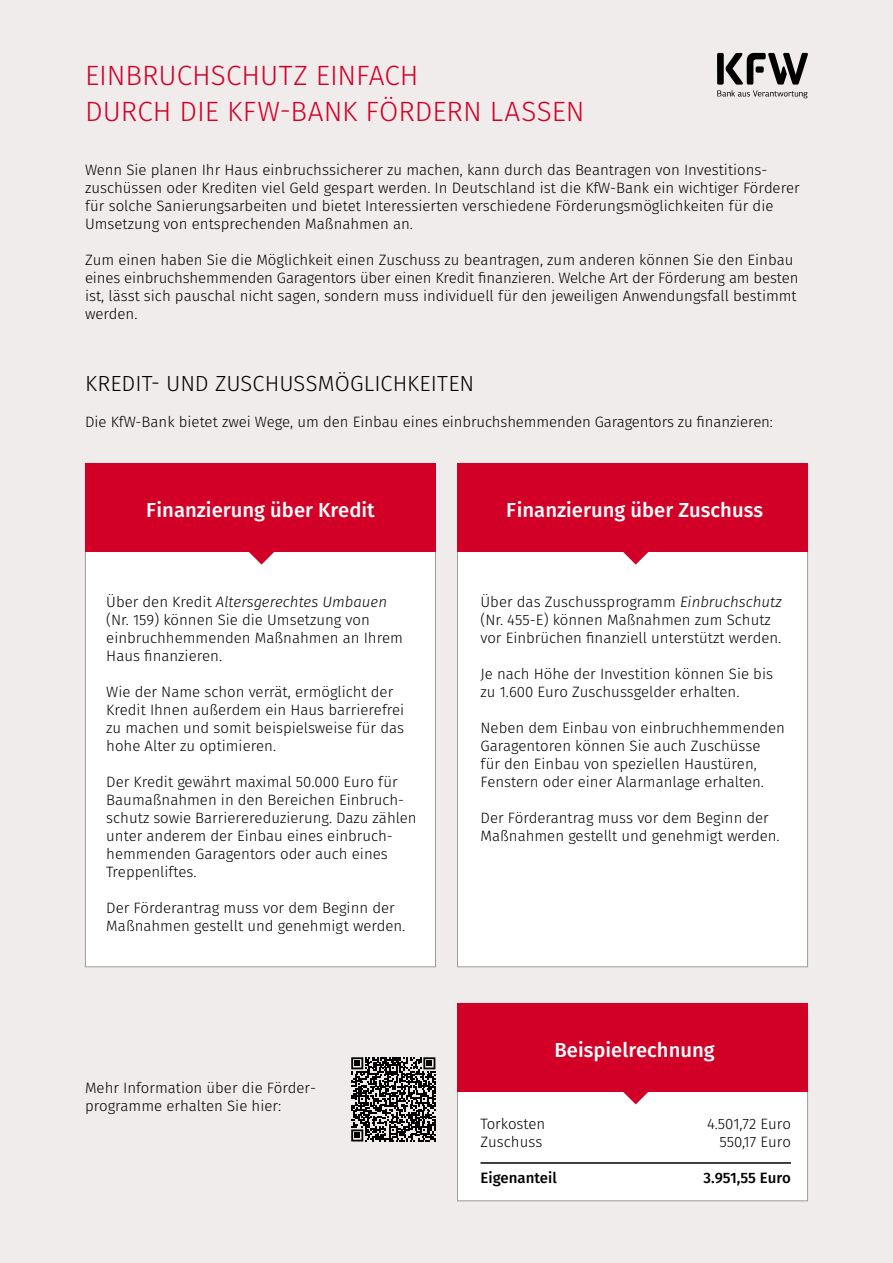
<style>
.page{position:relative;width:893px;height:1263px;background:#efeceb}
.page>*{position:absolute;margin:0;border:0;box-sizing:border-box;transform-origin:0 0}
.t1{font:300 27.9px/36px "Fira Sans";color:#d20027}
.t2{font:300 21.9px "Fira Sans";color:#000}
.t3{font:500 20.25px "Fira Sans";color:#fff}
.t4{font:300 15px/18px "Fira Sans";color:#000}
.t5{font:500 15px "Fira Sans";color:#000}
.s1{font-style:italic}
</style>
<div class="page">
<div style="left:457px;top:463px;width:351px;height:504px;background:#fff;border:1px solid #9c9c9d"></div>
<div style="left:457px;top:463px;width:351px;height:89px;background:#d20027"></div>
<div style="left:85px;top:463px;width:351px;height:504px;background:#fff;border:1px solid #9c9c9d"></div>
<div style="left:85px;top:463px;width:351px;height:89px;background:#d20027"></div>
<svg style="left:249px;top:552px;width:25px;height:13px"></svg>
<svg style="left:623px;top:552px;width:26px;height:13px"></svg>
<svg style="left:717px;top:53px;width:91px;height:45px"></svg>
<svg style="left:351px;top:1057px;width:85px;height:85px"></svg>
<svg style="left:351px;top:1057px;width:84px;height:84px"></svg>
<div style="left:457px;top:1012px;width:351px;height:189px;background:#fff;border:1px solid #9c9c9d"></div>
<hr style="left:480px;top:1162px;width:311px;height:2px;background:#000">
<div style="left:457px;top:1003px;width:351px;height:89px;background:#d20027"></div>
<svg style="left:623px;top:1092px;width:25px;height:12px"></svg>
<h1 class="t1" style="left:85px;top:57px;width:501px">EINBRUCHSCHUTZ EINFACH<br>DURCH DIE KFW-BANK FÖRDERN LASSEN</h1>
<p class="t4" style="left:85px;top:161px;width:716px">Wenn Sie planen Ihr Haus einbruchssicherer zu machen, kann durch das Beantragen von Investitions&shy;zuschüssen oder Krediten viel Geld gespart werden. In Deutschland ist die KfW-Bank ein wichtiger Förderer für solche Sanierungsarbeiten und bietet Interessierten verschiedene Förderungsmöglichkeiten für die Umsetzung von entsprechenden Maßnahmen an.</p>
<p class="t4" style="left:85px;top:251px;width:715px">Zum einen haben Sie die Möglichkeit einen Zuschuss zu beantragen, zum anderen können Sie den Einbau eines einbruchshemmenden Garagentors über einen Kredit finanzieren. Welche Art der Förderung am besten ist, lässt sich pauschal nicht sagen, sondern muss individuell für den jeweiligen Anwendungsfall bestimmt werden.</p>
<h2 class="t2" style="left:85px;top:368px;width:391px">KREDIT- UND ZUSCHUSSMÖGLICHKEITEN</h2>
<p class="t4" style="left:85px;top:413px;width:689px">Die KfW-Bank bietet zwei Wege, um den Einbau eines einbruchshemmenden Garagentors zu finanzieren:</p>
<h3 class="t3" style="left:146px;top:496px;width:230px">Finanzierung über Kredit</h3>
<h3 class="t3" style="left:506px;top:496px;width:258px">Finanzierung über Zuschuss</h3>
<p class="t4" style="left:106px;top:593px;width:298px">Über den Kredit <span class="s1">Altersgerechtes Umbauen </span>(Nr. 159) können Sie die Umsetzung von einbruchhemmenden Maßnahmen an Ihrem Haus finanzieren.</p>
<p class="t4" style="left:106px;top:683px;width:300px">Wie der Name schon verrät, ermöglicht der Kredit Ihnen außerdem ein Haus barrierefrei zu machen und somit beispielsweise für das hohe Alter zu optimieren.</p>
<p class="t4" style="left:106px;top:773px;width:312px">Der Kredit gewährt maximal 50.000 Euro für Baumaßnahmen in den Bereichen Einbruch&shy;schutz sowie Barrierereduzierung. Dazu zählen unter anderem der Einbau eines einbruch&shy;hemmenden Garagentors oder auch eines Treppenliftes.</p>
<p class="t4" style="left:106px;top:899px;width:301px">Der Förderantrag muss vor dem Beginn der<br>Maßnahmen gestellt und genehmigt werden.</p>
<p class="t4" style="left:85px;top:1079px;width:233px">Mehr Information über die Förder&shy;programme erhalten Sie hier:</p>
<p class="t4" style="left:480px;top:593px;width:303px">Über das Zuschussprogramm <span class="s1">Einbruchschutz </span>(Nr. 455-E) können Maßnahmen zum Schutz vor Einbrüchen finanziell unterstützt werden.</p>
<p class="t4" style="left:480px;top:665px;width:294px">Je nach Höhe der Investition können Sie bis zu 1.600 Euro Zuschussgelder erhalten.</p>
<p class="t4" style="left:480px;top:719px;width:306px">Neben dem Einbau von einbruchhemmenden Garagentoren können Sie auch Zuschüsse<br>für den Einbau von speziellen Haustüren, Fenstern oder einer Alarmanlage erhalten.</p>
<p class="t4" style="left:480px;top:809px;width:301px">Der Förderantrag muss vor dem Beginn der<br>Maßnahmen gestellt und genehmigt werden.</p>
<h3 class="t3" style="left:554px;top:1036px;width:162px">Beispielrechnung</h3>
<p class="t4" style="left:480px;top:1115px;width:66px">Torkosten<br>Zuschuss</p>
<p class="t5" style="left:480px;top:1167px;width:78px">Eigenanteil</p>
<p class="t4" style="left:707px;top:1115px;width:85px;text-align:right">4.501,72 Euro<br>550,17 Euro</p>
<p class="t5" style="left:703px;top:1167px;width:89px">3.951,55 Euro</p>
</div>
